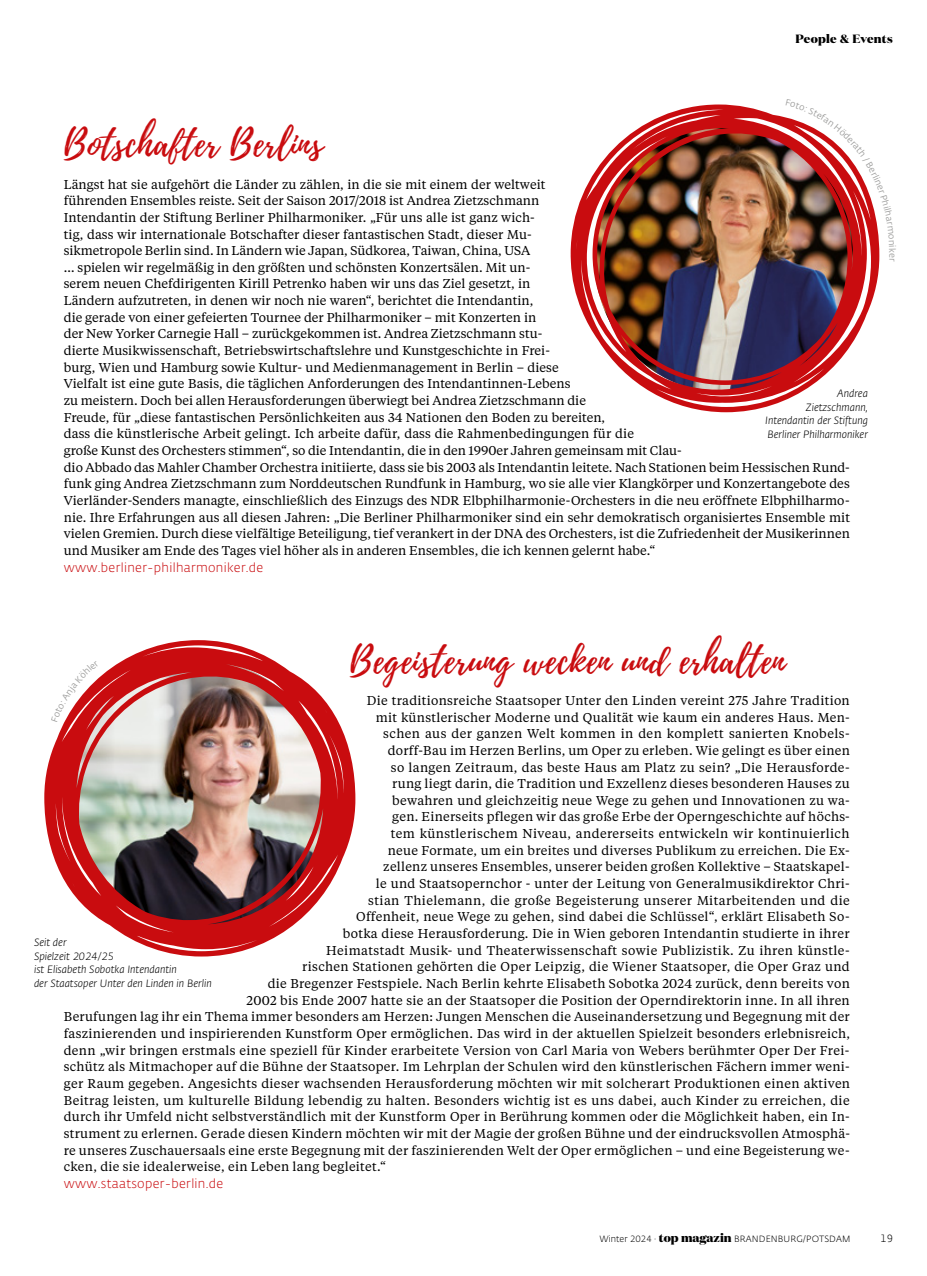
<style>
.page{position:relative;width:927px;height:1276px;background:#fff}
.page>*{position:absolute;margin:0;border:0;box-sizing:border-box;transform-origin:0 0}
.t1{font:36px "Playlist Script";letter-spacing:.015em;color:#c90c0f}
.t2{font:12.75px "Tiempos Text";letter-spacing:.02em;color:#000}
.t3{font:12.75px/16.6px "Tiempos Text";color:#000}
.t4{font:300 12.75px "Fedra Sans Alt Std";letter-spacing:.025em;color:#c90c0f}
.t5{font:800 12px "Domaine Display";letter-spacing:.025em;color:#000}
.t6{font:italic 300 10.5px/13.5px "Fedra Sans Alt Std";color:#000;text-align:right}
.t7{font:300 10.5px "Fedra Sans Alt Std";color:#000}
.t8{font:300 9px "Fedra Sans Alt Std";letter-spacing:.01em;color:#000}
.t9{font:9px "Fedra Sans Alt Std";color:#9d9d9c}
.s1{font-family:"Domaine Display";font-weight:800;font-size:12px}
</style>
<div class="page">
<img style="left:571px;top:104px;width:308px;height:308px">
<img style="left:44px;top:640px;width:311px;height:316px">
<img style="left:786px;top:104px;width:94px;height:148px">
<svg style="left:51px;top:660px;width:48px;height:62px"></svg>
<p class="t5" style="left:795px;top:31px;width:99px">People &amp; Events</p>
<h1 class="t1" style="left:64px;top:118px;width:261px">Botschafter Berlins</h1>
<p class="t3" style="left:64px;top:175px;width:788px">Längst hat sie aufgehört die Länder zu zählen, in die sie mit einem der weltweit<br>führenden Ensembles reiste. Seit der Saison 2017/2018 ist Andrea Zietzschmann<br>Intendantin der Stiftung Berliner Philharmoniker. „Für uns alle ist ganz wich-<br>tig, dass wir internationale Botschafter dieser fantastischen Stadt, dieser Mu-<br>sikmetropole Berlin sind. In Ländern wie Japan, Südkorea, Taiwan, China, USA<br>… spielen wir regelmäßig in den größten und schönsten Konzertsälen. Mit un-<br>serem neuen Chefdirigenten Kirill Petrenko haben wir uns das Ziel gesetzt, in<br>Ländern aufzutreten, in denen wir noch nie waren“, berichtet die Intendantin,<br>die gerade von einer gefeierten Tournee der Philharmoniker – mit Konzerten in<br>der New Yorker Carnegie Hall – zurückgekommen ist. Andrea Zietzschmann stu-<br>dierte Musikwissenschaft, Betriebswirtschaftslehre und Kunstgeschichte in Frei-<br>burg, Wien und Hamburg sowie Kultur- und Medienmanagement in Berlin – diese<br>Vielfalt ist eine gute Basis, die täglichen Anforderungen des Intendantinnen-Lebens<br>zu meistern. Doch bei allen Herausforderungen überwiegt bei Andrea Zietzschmann die<br>Freude, für „diese fantastischen Persönlichkeiten aus 34 Nationen den Boden zu bereiten,<br>dass die künstlerische Arbeit gelingt. Ich arbeite dafür, dass die Rahmenbedingungen für die<br>große Kunst des Orchesters stimmen“, so die Intendantin, die in den 1990er Jahren gemeinsam mit Clau-<br>dio Abbado das Mahler Chamber Orchestra initiierte, dass sie bis 2003 als Intendantin leitete. Nach Stationen beim Hessischen Rund&shy;funk ging Andrea Zietzschmann zum Norddeutschen Rundfunk in Hamburg, wo sie alle vier Klangkörper und Konzertangebote des Vierländer-Senders managte, einschließlich des Einzugs des NDR Elbphilharmonie-Orchesters in die neu eröffnete Elbphilharmo&shy;nie. Ihre Erfahrungen aus all diesen Jahren: „Die Berliner Philharmoniker sind ein sehr demokratisch organisiertes Ensemble mit vielen Gremien. Durch diese vielfältige Beteiligung, tief verankert in der DNA des Orchesters, ist die Zufriedenheit der Musikerinnen und Musiker am Ende des Tages viel höher als in anderen Ensembles, die ich kennen gelernt habe.“</p>
<p class="t4" style="left:64px;top:559px;width:201px">www.berliner-philharmoniker.de</p>
<p class="t6" style="left:765px;top:387px;width:104px">Andrea<br>Zietzschmann,<br>Intendantin der Stiftung<br>Berliner Philharmoniker</p>
<p class="t9" style="left:898px;top:253px;width:6px;rotate:90deg">e</p>
<h1 class="t1" style="left:350px;top:635px;width:437px">Begeisterung wecken und erhalten</h1>
<p class="t2" style="left:367px;top:692px;width:484px">Die traditionsreiche Staatsoper Unter den Linden vereint 275 Jahre Tradition</p>
<p class="t2" style="left:376px;top:708px;width:476px">mit künstlerischer Moderne und Qualität wie kaum ein anderes Haus. Men-</p>
<p class="t2" style="left:383px;top:725px;width:468px">schen aus der ganzen Welt kommen in den komplett sanierten Knobels-</p>
<p class="t2" style="left:388px;top:742px;width:464px">dorff-Bau im Herzen Berlins, um Oper zu erleben. Wie gelingt es über einen</p>
<p class="t2" style="left:391px;top:758px;width:460px">so langen Zeitraum, das beste Haus am Platz zu sein? „Die Herausforde-</p>
<p class="t2" style="left:392px;top:775px;width:459px">rung liegt darin, die Tradition und Exzellenz dieses besonderen Hauses zu</p>
<p class="t2" style="left:392px;top:791px;width:459px">bewahren und gleichzeitig neue Wege zu gehen und Innovationen zu wa-</p>
<p class="t2" style="left:392px;top:808px;width:459px">gen. Einerseits pflegen wir das große Erbe der Operngeschichte auf höchs-</p>
<p class="t2" style="left:391px;top:825px;width:460px">tem künstlerischem Niveau, andererseits entwickeln wir kontinuierlich</p>
<p class="t2" style="left:388px;top:841px;width:463px">neue Formate, um ein breites und diverses Publikum zu erreichen. Die Ex-</p>
<p class="t2" style="left:383px;top:858px;width:468px">zellenz unseres Ensembles, unserer beiden großen Kollektive – Staatskapel-</p>
<p class="t2" style="left:376px;top:875px;width:476px">le und Staatsopernchor - unter der Leitung von Generalmusikdirektor Chri-</p>
<p class="t2" style="left:368px;top:891px;width:483px">stian Thielemann, die große Begeisterung unserer Mitarbeitenden und die</p>
<p class="t2" style="left:356px;top:908px;width:495px">Offenheit, neue Wege zu gehen, sind dabei die Schlüssel“, erklärt Elisabeth So-</p>
<p class="t2" style="left:343px;top:925px;width:508px">botka diese Herausforderung. Die in Wien geboren Intendantin studierte in ihrer</p>
<p class="t2" style="left:326px;top:941px;width:525px">Heimatstadt Musik- und Theaterwissenschaft sowie Publizistik. Zu ihren künstle-</p>
<p class="t2" style="left:302px;top:958px;width:549px">rischen Stationen gehörten die Oper Leipzig, die Wiener Staatsoper, die Oper Graz und</p>
<p class="t2" style="left:268px;top:975px;width:584px">die Bregenzer Festspiele. Nach Berlin kehrte Elisabeth Sobotka 2024 zurück, denn bereits von</p>
<p class="t2" style="left:247px;top:991px;width:605px">2002 bis Ende 2007 hatte sie an der Staatsoper die Position der Operndirektorin inne. In all ihren</p>
<p class="t2" style="left:64px;top:1008px;width:788px">Berufungen lag ihr ein Thema immer besonders am Herzen: Jungen Menschen die Auseinandersetzung und Begegnung mit der</p>
<p class="t2" style="left:64px;top:1025px;width:788px">faszinierenden und inspirierenden Kunstform Oper ermöglichen. Das wird in der aktuellen Spielzeit besonders erlebnisreich,</p>
<p class="t2" style="left:64px;top:1041px;width:787px">denn „wir bringen erstmals eine speziell für Kinder erarbeitete Version von Carl Maria von Webers berühmter Oper Der Frei-</p>
<p class="t2" style="left:64px;top:1058px;width:788px">schütz als Mitmachoper auf die Bühne der Staatsoper. Im Lehrplan der Schulen wird den künstlerischen Fächern immer weni-</p>
<p class="t2" style="left:64px;top:1075px;width:788px">ger Raum gegeben. Angesichts dieser wachsenden Herausforderung möchten wir mit solcherart Produktionen einen aktiven</p>
<p class="t2" style="left:64px;top:1091px;width:787px">Beitrag leisten, um kulturelle Bildung lebendig zu halten. Besonders wichtig ist es uns dabei, auch Kinder zu erreichen, die</p>
<p class="t2" style="left:64px;top:1108px;width:787px">durch ihr Umfeld nicht selbstverständlich mit der Kunstform Oper in Berührung kommen oder die Möglichkeit haben, ein In-</p>
<p class="t2" style="left:64px;top:1125px;width:788px">strument zu erlernen. Gerade diesen Kindern möchten wir mit der Magie der großen Bühne und der eindrucksvollen Atmosphä-</p>
<p class="t2" style="left:64px;top:1141px;width:787px">re unseres Zuschauersaals eine erste Begegnung mit der faszinierenden Welt der Oper ermöglichen – und eine Begeisterung we-</p>
<p class="t2" style="left:64px;top:1158px;width:324px">cken, die sie idealerweise, ein Leben lang begleitet.“</p>
<p class="t4" style="left:64px;top:1175px;width:161px">www.staatsoper-berlin.de</p>
<p class="t6" style="left:34px;top:936px;width:179px;text-align:left">Seit der<br>Spielzeit 2024/25<br>ist Elisabeth Sobotka Intendantin<br>der Staatsoper Unter den Linden in Berlin</p>
<p class="t8" style="left:600px;top:1233px;width:252px">Winter 2024 · <span class="s1">top magazin</span> BRANDENBURG/POTSDAM</p>
<p class="t7" style="left:880px;top:1231px;width:14px">19</p>
</div>
